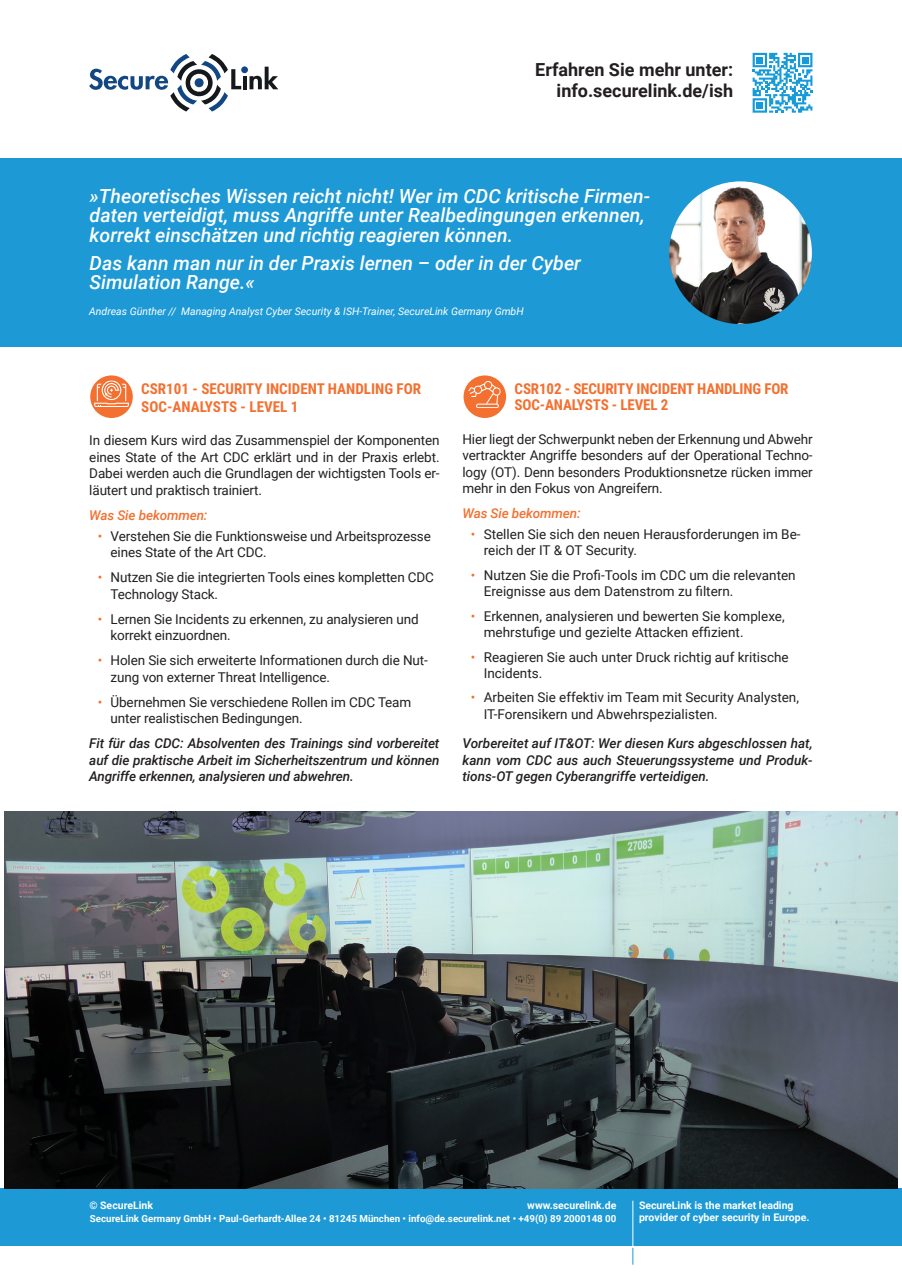
<style>
.page{position:relative;width:902px;height:1272px;background:#fff}
.page>*{position:absolute;margin:0;border:0;box-sizing:border-box;transform-origin:0 0}
.t1{font:italic 500 19.5px/19.5px "Roboto";color:#fff}
.t2{font:700 18px/21.6px "Roboto";color:#231f20;text-align:right}
.Introduction{font:700 15px/18px "Roboto Condensed";letter-spacing:-.01em;color:#f37030}
.Introduction-2{font:13.5px/16.5px "Roboto";letter-spacing:-.01em;color:#231f20}
.Introduction-3{font:italic 500 13.5px/16.5px "Roboto";letter-spacing:-.01em;color:#231f20;text-align:justify}
.Introduction-4{font:italic 500 13.5px "Roboto";letter-spacing:-.01em;color:#f37030}
.t3{font:700 10.5px/12.6px "Roboto";color:#fff}
.Body_Copy{font:italic 10.5px "Roboto";color:#fff}
.t4{font:700 9.75px "Roboto";color:#fff}
.s1{color:#f37030}
</style>
<div class="page">
<div style="left:0;top:1188px;width:901px;height:57px;background:#1d99d6"></div>
<svg style="left:632px;top:1247px;width:1px;height:17px"></svg>
<hr style="left:632px;top:1200px;width:1px;height:47px;background:#fff">
<div style="left:241px;top:66px;width:7px;height:7px;background:#124783;border-radius:50%"></div>
<svg style="left:243px;top:76px;width:3px;height:13px"></svg>
<svg style="left:249px;top:67px;width:29px;height:22px"></svg>
<svg style="left:89px;top:54px;width:152px;height:58px"></svg>
<div style="left:0;top:158px;width:901px;height:189px;background:#1d99d6"></div>
<img style="left:669px;top:181px;width:142px;height:143px;border-radius:71px">
<svg style="left:752px;top:53px;width:60px;height:60px"></svg>
<img style="left:4px;top:811px;width:893px;height:376px">
<div style="left:90px;top:375px;width:43px;height:43px;background:#f37030;border-radius:50%"></div>
<svg style="left:94px;top:380px;width:35px;height:27px"></svg>
<div style="left:463px;top:375px;width:43px;height:43px;background:#f37030;border-radius:50%"></div>
<svg style="left:468px;top:381px;width:32px;height:27px"></svg>
<p class="t2" style="left:535px;top:58px;width:199px">Erfahren Sie mehr unter: info.securelink.de/ish</p>
<p class="t1" style="left:90px;top:185px;width:562px">»Theoretisches Wissen reicht nicht! Wer im CDC kritische Firmen&shy;daten verteidigt, muss Angriffe unter Realbedingungen erkennen, korrekt einschätzen und richtig reagieren können.</p>
<p class="t1" style="left:90px;top:252px;width:493px">Das kann man nur in der Praxis lernen – oder in der Cyber<br>Simulation Range.«</p>
<p class="Body_Copy" style="left:89px;top:304px;width:436px">Andreas Günther // Managing Analyst Cyber Security &amp; ISH-Trainer, SecureLink Germany GmbH</p>
<p class="Introduction" style="left:141px;top:379px;width:281px">CSR101 - SECURITY INCIDENT HANDLING FOR<br>SOC-ANALYSTS - LEVEL 1</p>
<p class="Introduction-2" style="left:89px;top:431px;width:352px;text-align:justify">In diesem Kurs wird das Zusammenspiel der Komponenten eines State of the Art CDC erklärt und in der Praxis erlebt.<br>Dabei werden auch die Grundlagen der wichtigsten Tools er&shy;läutert und praktisch trainiert.</p>
<p class="Introduction-4" style="left:89px;top:505px;width:120px">Was Sie bekommen:</p>
<p class="Introduction-2" style="left:111px;top:527px;width:322px;text-indent:-13px"><span class="s1">•</span> Verstehen Sie die Funktionsweise und Arbeitsprozesse eines State of the Art CDC.</p>
<p class="Introduction-2" style="left:111px;top:568px;width:325px;text-indent:-13px"><span class="s1">•</span> Nutzen Sie die integrierten Tools eines kompletten CDC<br>Technology Stack.</p>
<p class="Introduction-2" style="left:111px;top:610px;width:309px;text-indent:-13px"><span class="s1">•</span> Lernen Sie Incidents zu erkennen, zu analysieren und korrekt einzuordnen.</p>
<p class="Introduction-2" style="left:111px;top:651px;width:318px;text-indent:-13px"><span class="s1">•</span> Holen Sie sich erweiterte Informationen durch die Nut&shy;zung von externer Threat Intelligence.</p>
<p class="Introduction-2" style="left:111px;top:693px;width:302px;text-indent:-13px"><span class="s1">•</span> Übernehmen Sie verschiedene Rollen im CDC Team unter realistischen Bedingungen.</p>
<p class="Introduction-3" style="left:89px;top:734px;width:351px">Fit für das CDC: Absolventen des Trainings sind vorbereitet auf die praktische Arbeit im Sicherheitszentrum und können Angriffe erkennen, analysieren und abwehren.</p>
<p class="Introduction" style="left:514px;top:379px;width:275px;line-height:16.5px">CSR102 - SECURITY INCIDENT HANDLING FOR<br>SOC-ANALYSTS - LEVEL 2</p>
<p class="Introduction-2" style="left:462px;top:430px;width:352px;text-align:justify">Hier liegt der Schwerpunkt neben der Erkennung und Abwehr vertrackter Angriffe besonders auf der Operational Techno&shy;logy (OT). Denn besonders Produktionsnetze rücken immer mehr in den Fokus von Angreifern.</p>
<p class="Introduction-4" style="left:462px;top:504px;width:120px">Was Sie bekommen:</p>
<p class="Introduction-2" style="left:483px;top:525px;width:318px;text-indent:-13px"><span class="s1">•</span> Stellen Sie sich den neuen Herausforderungen im Be&shy;reich der IT &amp; OT Security.</p>
<p class="Introduction-2" style="left:483px;top:566px;width:313px;text-indent:-13px"><span class="s1">•</span> Nutzen Sie die Profi-Tools im CDC um die relevanten<br>Ereignisse aus dem Datenstrom zu filtern.</p>
<p class="Introduction-2" style="left:483px;top:607px;width:302px;text-indent:-13px"><span class="s1">•</span> Erkennen, analysieren und bewerten Sie komplexe, mehrstufige und gezielte Attacken effizient.</p>
<p class="Introduction-2" style="left:483px;top:648px;width:306px;text-indent:-13px"><span class="s1">•</span> Reagieren Sie auch unter Druck richtig auf kritische<br>Incidents.</p>
<p class="Introduction-2" style="left:483px;top:689px;width:317px;text-indent:-13px"><span class="s1">•</span> Arbeiten Sie effektiv im Team mit Security Analysten,<br>IT-Forensikern und Abwehrspezialisten.</p>
<p class="Introduction-3" style="left:462px;top:734px;width:351px">Vorbereitet auf IT&amp;OT: Wer diesen Kurs abgeschlossen hat, kann vom CDC aus auch Steuerungssysteme und Produk&shy;tions-OT gegen Cyberangriffe verteidigen.</p>
<p class="t3" style="left:89px;top:1198px;width:65px">© SecureLink</p>
<p class="t3" style="left:527px;top:1198px;width:91px">www.securelink.de</p>
<p class="t4" style="left:90px;top:1211px;width:528px">SecureLink Germany GmbH • Paul-Gerhardt-Allee 24 • 81245 München • info@de.securelink.net • +49(0) 89 2000148 00</p>
<p class="t3" style="left:639px;top:1198px;width:172px">SecureLink is the market leading provider of cyber security in Europe.</p>
</div>
